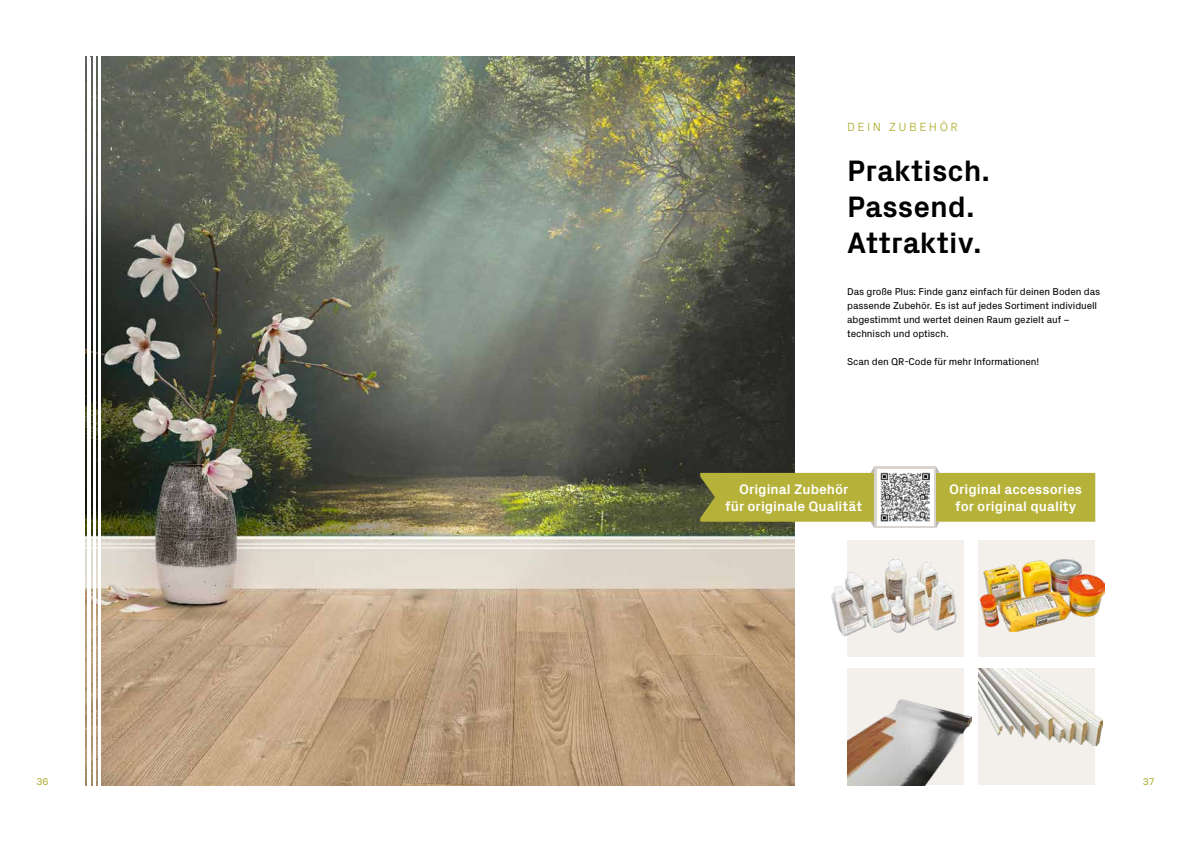
<style>
.page{position:relative;width:1191px;height:842px;background:#fff}
.page>*{position:absolute;margin:0;border:0;box-sizing:border-box;transform-origin:0 0}
.t1{font:700 30px/36px "Px Grotesk";color:#000}
.t2{font:700 13.9px/16.7px "Px Grotesk";color:#fff;text-align:center}
.t3{font:300 12px "Px Grotesk";letter-spacing:.21em;color:#afae30}
.t4{font:10px/14px "Px Grotesk";letter-spacing:-.01em;color:#000}
.t5{font:10px "Px Grotesk";color:#afae30}
</style>
<div class="page">
<img style="left:85px;top:56px;width:1020px;height:730px">
<p class="t3" style="left:847px;top:118px;width:112px">DEIN ZUBEHÖR</p>
<h1 class="t1" style="left:847px;top:151px;width:144px">Praktisch.<br>Passend.<br>Attraktiv.</h1>
<p class="t4" style="left:847px;top:284px;width:255px">Das große Plus: Finde ganz einfach für deinen Boden das passende Zubehör. Es ist auf jedes Sortiment individuell abgestimmt und wertet deinen Raum gezielt auf – technisch und optisch.</p>
<p class="t4" style="left:847px;top:354px;width:194px">Scan den QR-Code für mehr Informationen!</p>
<h2 class="t2" style="left:725px;top:480px;width:138px">Original Zubehör<br>für originale Qualität</h2>
<h2 class="t2" style="left:949px;top:480px;width:134px">Original accessories for original quality</h2>
<p class="t5" style="left:37px;top:775px;width:13px">36</p>
<p class="t5" style="left:1142px;top:775px;width:13px">37</p>
</div>
